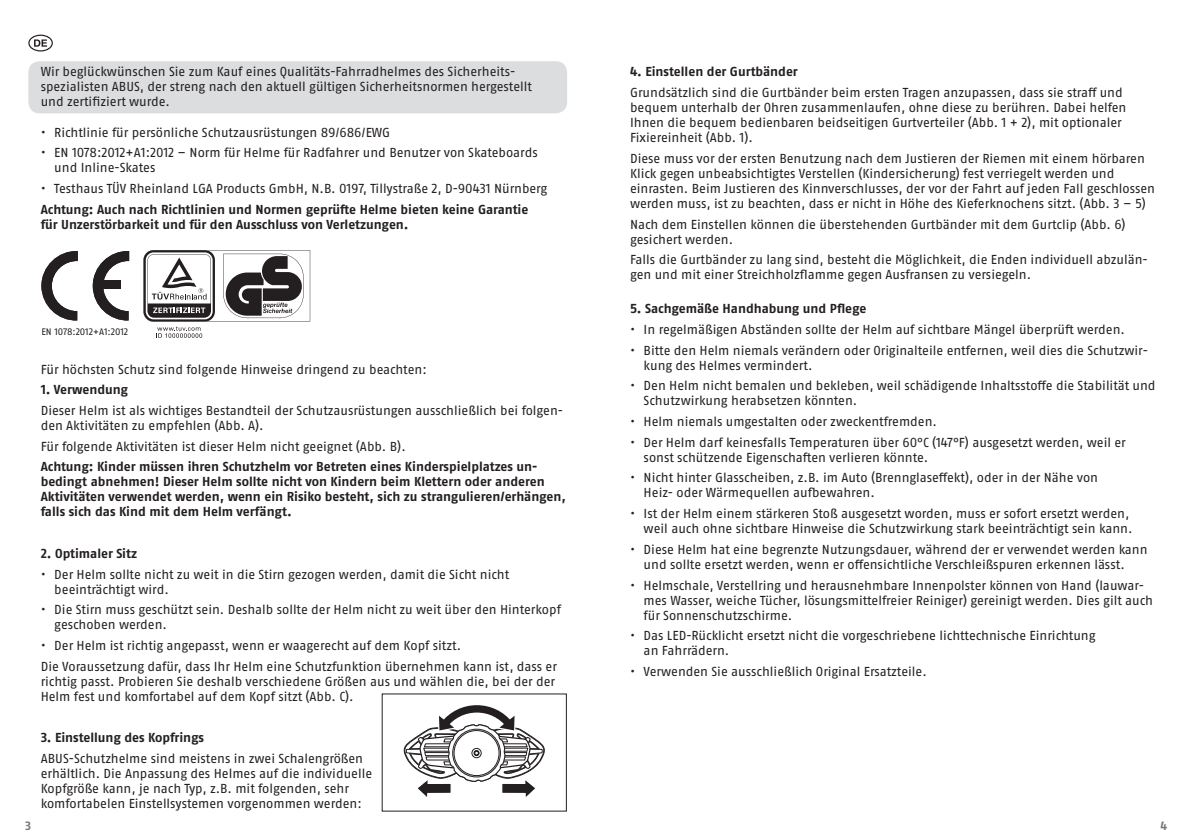
<style>
.page{position:relative;width:1191px;height:840px;background:#fff}
.page>*{position:absolute;margin:0;border:0;box-sizing:border-box;transform-origin:0 0}
.t1{font:13px/15px "ABUS Fago Pro";letter-spacing:-.005em;color:#231f20}
.t2{font:700 13px/15px "ABUS Fago Pro";color:#231f20}
.t3{font:700 12px "ABUS Fago Pro";color:#76787b}
.t4{font:9.4px "ABUS Fago Pro";letter-spacing:-.01em;color:#231f20}
</style>
<div class="page">
<div style="left:28px;top:61px;width:539px;height:52px;background:#dcdddf;border-radius:11px"></div>
<svg style="left:143px;top:250px;width:167px;height:88px"></svg>
<svg style="left:41px;top:251px;width:37px;height:70px"></svg>
<svg style="left:92px;top:251px;width:37px;height:70px"></svg>
<div style="left:101px;top:280px;width:20px;height:9px;background:#231f20"></div>
<svg style="left:403px;top:705px;width:142px;height:92px"></svg>
<svg style="left:28px;top:35px;width:25px;height:16px"></svg>
<p class="t1" style="left:41px;top:64px;width:493px">Wir beglückwünschen Sie zum Kauf eines Qualitäts-Fahrradhelmes des Sicherheits&shy;spezialisten ABUS, der streng nach den aktuell gültigen Sicherheitsnormen hergestellt und zertifiziert wurde.</p>
<p class="t1" style="left:41px;top:124px;width:351px">• Richtlinie für persönliche Schutzausrüstungen 89/686/EWG</p>
<p class="t1" style="left:54px;top:145px;width:485px;text-indent:-14px">• EN 1078:2012+A1:2012 – Norm für Helme für Radfahrer und Benutzer von Skateboards und Inline-Skates</p>
<p class="t1" style="left:41px;top:181px;width:508px">• Testhaus TÜV Rheinland LGA Products GmbH, N.B. 0197, Tillystraße 2, D-90431 Nürnberg</p>
<p class="t2" style="left:41px;top:201px;width:489px">Achtung: Auch nach Richtlinien und Normen geprüfte Helme bieten keine Garantie für Unzerstörbarkeit und für den Ausschluss von Verletzungen.</p>
<p class="t4" style="left:41px;top:325px;width:88px">EN 1078:2012+A1:2012</p>
<p class="t1" style="left:41px;top:361px;width:387px">Für höchsten Schutz sind folgende Hinweise dringend zu beachten:</p>
<p class="t2" style="left:41px;top:382px;width:89px">1. Verwendung</p>
<p class="t1" style="left:41px;top:403px;width:524px">Dieser Helm ist als wichtiges Bestandteil der Schutzausrüstungen ausschließlich bei folgen&shy;den Aktivitäten zu empfehlen (Abb. A).</p>
<p class="t1" style="left:41px;top:438px;width:366px">Für folgende Aktivitäten ist dieser Helm nicht geeignet (Abb. B).</p>
<p class="t2" style="left:41px;top:459px;width:527px">Achtung: Kinder müssen ihren Schutzhelm vor Betreten eines Kinderspielplatzes un&shy;bedingt abnehmen! Dieser Helm sollte nicht von Kindern beim Klettern oder anderen Aktivitäten verwendet werden, wenn ein Risiko besteht, sich zu strangulieren/erhängen, falls sich das Kind mit dem Helm verfängt.</p>
<p class="t2" style="left:41px;top:545px;width:98px">2. Optimaler Sitz</p>
<p class="t1" style="left:54px;top:566px;width:456px;text-indent:-14px">• Der Helm sollte nicht zu weit in die Stirn gezogen werden, damit die Sicht nicht beeinträchtigt wird.</p>
<p class="t1" style="left:54px;top:602px;width:508px;text-indent:-14px">• Die Stirn muss geschützt sein. Deshalb sollte der Helm nicht zu weit über den Hinterkopf geschoben werden.</p>
<p class="t1" style="left:41px;top:634px;width:518px;line-height:20.6px">• Der Helm ist richtig angepasst, wenn er waagerecht auf dem Kopf sitzt.<br>Die Voraussetzung dafür, dass Ihr Helm eine Schutzfunktion übernehmen kann ist, dass er</p>
<p class="t1" style="left:41px;top:673px;width:516px">richtig passt. Probieren Sie deshalb verschiedene Größen aus und wählen die, bei der der<br>Helm fest und komfortabel auf dem Kopf sitzt (Abb. C).</p>
<p class="t2" style="left:41px;top:729px;width:165px">3. Einstellung des Kopfrings</p>
<p class="t1" style="left:41px;top:750px;width:333px">ABUS-Schutzhelme sind meistens in zwei Schalengrößen erhältlich. Die Anpassung des Helmes auf die individuelle Kopfgröße kann, je nach Typ, z.B. mit folgenden, sehr komfortabelen Einstellsystemen vorgenommen werden:</p>
<p class="t2" style="left:630px;top:64px;width:169px">4. Einstellen der Gurtbänder</p>
<p class="t1" style="left:630px;top:85px;width:498px">Grundsätzlich sind die Gurtbänder beim ersten Tragen anzupassen, dass sie straff und bequem unterhalb der Ohren zusammenlaufen, ohne diese zu berühren. Dabei helfen Ihnen die bequem bedienbaren beidseitigen Gurtverteiler (Abb. 1 + 2), mit optionaler Fixiereinheit (Abb. 1).</p>
<p class="t1" style="left:630px;top:151px;width:526px">Diese muss vor der ersten Benutzung nach dem Justieren der Riemen mit einem hörbaren Klick gegen unbeabsichtigtes Verstellen (Kindersicherung) fest verriegelt werden und einrasten. Beim Justieren des Kinnverschlusses, der vor der Fahrt auf jeden Fall geschlossen werden muss, ist zu beachten, dass er nicht in Höhe des Kieferknochens sitzt. (Abb. 3 – 5)</p>
<p class="t1" style="left:630px;top:216px;width:497px">Nach dem Einstellen können die überstehenden Gurtbänder mit dem Gurtclip (Abb. 6) gesichert werden.</p>
<p class="t1" style="left:630px;top:252px;width:519px">Falls die Gurtbänder zu lang sind, besteht die Möglichkeit, die Enden individuell abzulän&shy;gen und mit einer Streichholzflamme gegen Ausfransen zu versiegeln.</p>
<p class="t2" style="left:630px;top:301px;width:238px">5. Sachgemäße Handhabung und Pflege</p>
<p class="t1" style="left:630px;top:322px;width:496px">• In regelmäßigen Abständen sollte der Helm auf sichtbare Mängel überprüft werden.</p>
<p class="t1" style="left:643px;top:342px;width:506px;text-indent:-14px">• Bitte den Helm niemals verändern oder Originalteile entfernen, weil dies die Schutzwir&shy;kung des Helmes vermindert.</p>
<p class="t1" style="left:643px;top:378px;width:513px;text-indent:-14px">• Den Helm nicht bemalen und bekleben, weil schädigende Inhaltsstoffe die Stabilität und<br>Schutzwirkung herabsetzen könnten.</p>
<p class="t1" style="left:630px;top:414px;width:308px">• Helm niemals umgestalten oder zweckentfremden.</p>
<p class="t1" style="left:643px;top:434px;width:484px;text-indent:-14px">• Der Helm darf keinesfalls Temperaturen über 60°C (147°F) ausgesetzt werden, weil er sonst schützende Eigenschaften verlieren könnte.</p>
<p class="t1" style="left:643px;top:470px;width:456px;text-indent:-14px">• Nicht hinter Glasscheiben, z.B. im Auto (Brennglaseffekt), oder in der Nähe von<br>Heiz- oder Wärmequellen aufbewahren.</p>
<p class="t1" style="left:630px;top:506px;width:504px;text-align:right">• Ist der Helm einem stärkeren Stoß ausgesetzt worden, muss er sofort ersetzt werden, weil auch ohne sichtbare Hinweise die Schutzwirkung stark beeinträchtigt sein kann.</p>
<p class="t1" style="left:643px;top:541px;width:505px;text-indent:-14px">• Diese Helm hat eine begrenzte Nutzungsdauer, während der er verwendet werden kann und sollte ersetzt werden, wenn er offensichtliche Verschleißspuren erkennen lässt.</p>
<p class="t1" style="left:643px;top:577px;width:511px;text-indent:-14px">• Helmschale, Verstellring und herausnehmbare Innenpolster können von Hand (lauwar&shy;mes Wasser, weiche Tücher, lösungsmittelfreier Reiniger) gereinigt werden. Dies gilt auch für Sonnenschutzschirme.</p>
<p class="t1" style="left:643px;top:628px;width:453px;text-indent:-14px">• Das LED-Rücklicht ersetzt nicht die vorgeschriebene lichttechnische Einrichtung an Fahrrädern.</p>
<p class="t1" style="left:630px;top:663px;width:298px">• Verwenden Sie ausschließlich Original Ersatzteile.</p>
<p class="t3" style="left:25px;top:818px;width:7px">3</p>
<p class="t3" style="left:1160px;top:818px;width:8px">4</p>
</div>
